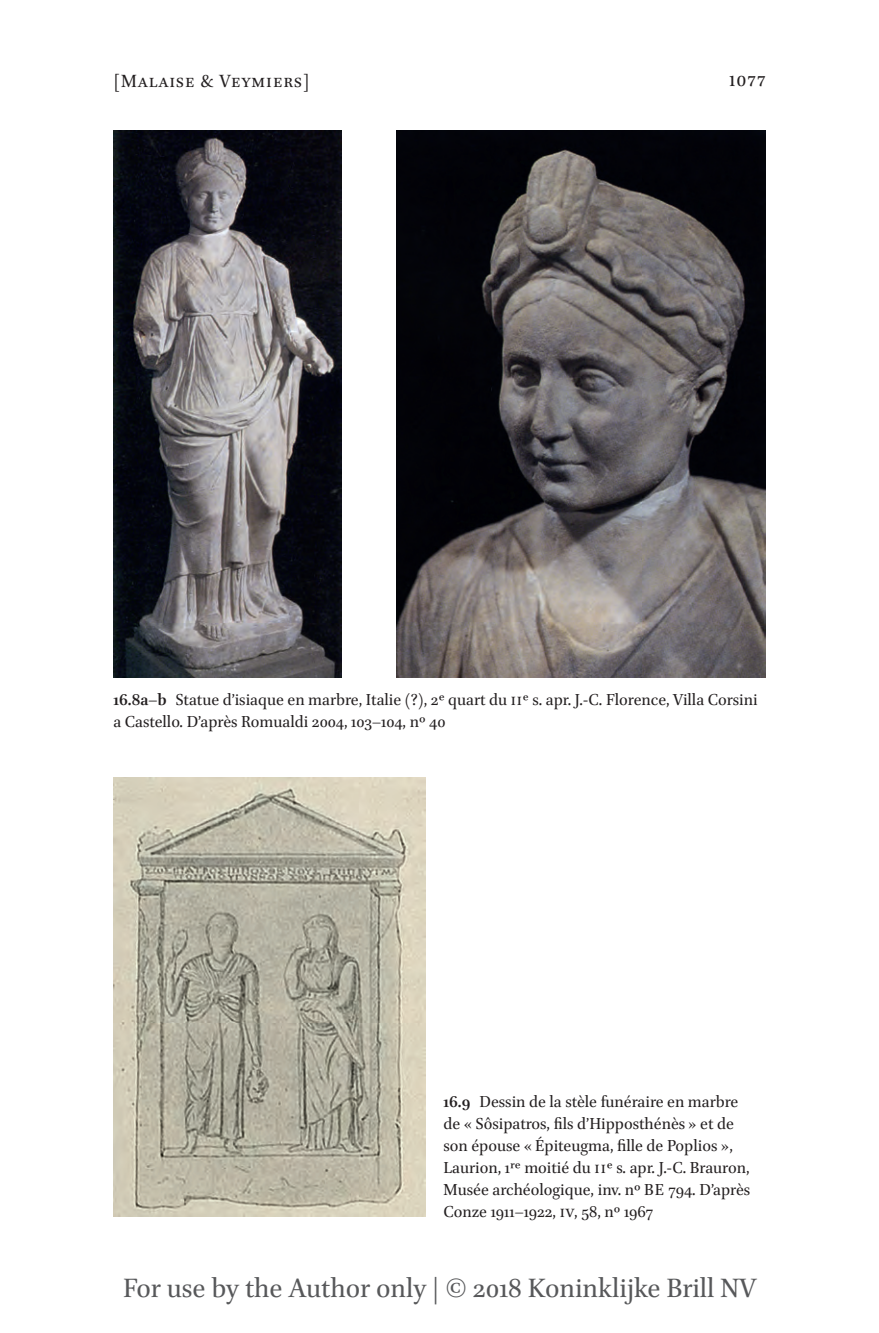
<style>
.page{position:relative;width:879px;height:1333px;background:#fff}
.page>*{position:absolute;margin:0;border:0;box-sizing:border-box;transform-origin:0 0}
.t1{font:30px "Brill";color:#57585a}
.t2{font:22px "Brill";color:#231f20}
.t3{font:20px "Brill";letter-spacing:.05em;color:#231f20}
.t4{font:18px/22px "Brill";color:#231f20}
.s1{font-weight:700}
</style>
<div class="page">
<img style="left:113px;top:131px;width:228px;height:546px">
<img style="left:396px;top:131px;width:369px;height:547px">
<img style="left:113px;top:777px;width:312px;height:439px">
<p class="t3" style="left:113px;top:67px;width:198px">[Malaise &amp; Veymiers]</p>
<p class="t2" style="left:729px;top:64px;width:38px">1077</p>
<p class="t4" style="left:113px;top:689px;width:646px"><span class="s1">16.8a–b</span> Statue d’isiaque en marbre, Italie (?), 2e quart du IIe s. apr. J.-C. Florence, Villa Corsini a Castello. D’après Romualdi 2004, 103–104, no 40</p>
<p class="t4" style="left:443px;top:1090px;width:308px"><span class="s1">16.9</span> Dessin de la stèle funéraire en marbre de « Sôsipatros, fils d’Hipposthénès » et de son épouse « Épiteugma, fille de Poplios », Laurion, 1re moitié du IIe s. apr. J.-C. Brauron, Musée archéologique, inv. no BE 794. D’après Conze 1911–1922, IV, 58, no 1967</p>
<h1 class="t1" style="left:123px;top:1267px;width:634px">For use by the Author only | © 2018 Koninklijke Brill NV</h1>
</div>
